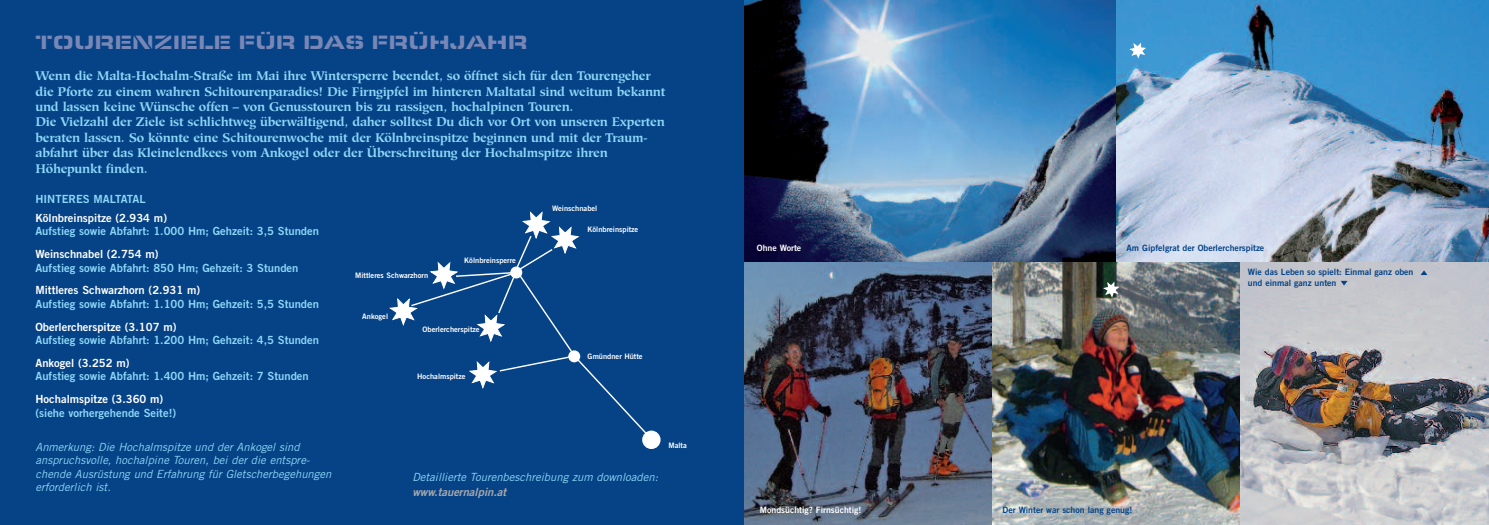
<style>
.page{position:relative;width:1489px;height:525px;background:#fff}
.page>*{position:absolute;margin:0;border:0;box-sizing:border-box;transform-origin:0 0}
.t1{font:20px "Eurostile Ste D Blac Exte";color:#7987b6}
.t2{font:700 12.5px/15.4px "Hiroshige";letter-spacing:-.02em;color:#8dd7f7}
.t3{font:11.25px "Trade Gothic Bold Two";color:#8dd7f7}
.t4{font:italic 11.25px/13.5px "Trade Gothic";color:#8dd7f7}
.t5{font:11.25px "Trade Gothic Bold Two";color:#fff}
.t6{font:italic 11.25px "Trade Gothic Bold Two";color:#a8a9ad}
.t7{font:8.75px/10.5px "Trade Gothic Bold Two";color:#054286}
.t8{font:8.75px "Trade Gothic Bold Two";color:#fff}
.t9{font:7.5px "Trade Gothic Bold Two";color:#fff}
</style>
<div class="page">
<div style="left:0;top:0;width:744px;height:524px;background:#054286"></div>
<img style="left:744px;top:0;width:372px;height:262px">
<img style="left:1116px;top:0;width:372px;height:262px">
<div style="left:643px;top:432px;width:16px;height:15px;background:#fff;border-radius:50%"></div>
<div style="left:642px;top:430px;width:18px;height:19px;border:3px solid #fff;border-radius:50%"></div>
<svg style="left:389px;top:211px;width:262px;height:228px"></svg>
<img style="left:744px;top:262px;width:248px;height:262px">
<img style="left:992px;top:262px;width:248px;height:262px">
<img style="left:1240px;top:262px;width:248px;height:262px">
<img style="left:1101px;top:280px;width:19px;height:18px">
<svg style="left:1340px;top:281px;width:7px;height:4px"></svg>
<svg style="left:1420px;top:270px;width:7px;height:5px"></svg>
<img style="left:1127px;top:41px;width:19px;height:18px">
<h1 class="t1" style="left:35px;top:30px;width:494px">TOURENZIELE FÜR DAS FRÜHJAHR</h1>
<p class="t2" style="left:35px;top:70px;width:631px">Wenn die Malta-Hochalm-Straße im Mai ihre Wintersperre beendet, so öffnet sich für den Tourengeher die Pforte zu einem wahren Schitourenparadies! Die Firngipfel im hinteren Maltatal sind weitum bekannt und lassen keine Wünsche offen – von Genusstouren bis zu rassigen, hochalpinen Touren.<br>Die Vielzahl der Ziele ist schlichtweg überwältigend, daher solltest Du dich vor Ort von unseren Experten beraten lassen. So könnte eine Schitourenwoche mit der Kölnbreinspitze beginnen und mit der Traum&shy;abfahrt über das Kleinelendkees vom Ankogel oder der Überschreitung der Hochalmspitze ihren Höhepunkt finden.</p>
<p class="t3" style="left:35px;top:194px;width:112px">HINTERES MALTATAL</p>
<p class="t5" style="left:35px;top:213px;width:133px">Kölnbreinspitze (2.934 m)</p>
<p class="t3" style="left:35px;top:227px;width:285px">Aufstieg sowie Abfahrt: 1.000 Hm; Gehzeit: 3,5 Stunden</p>
<p class="t5" style="left:35px;top:250px;width:125px">Weinschnabel (2.754 m)</p>
<p class="t3" style="left:35px;top:263px;width:264px">Aufstieg sowie Abfahrt: 850 Hm; Gehzeit: 3 Stunden</p>
<p class="t5" style="left:35px;top:286px;width:166px">Mittleres Schwarzhorn (2.931 m)</p>
<p class="t3" style="left:35px;top:299px;width:285px">Aufstieg sowie Abfahrt: 1.100 Hm; Gehzeit: 5,5 Stunden</p>
<p class="t5" style="left:35px;top:322px;width:142px">Oberlercherspitze (3.107 m)</p>
<p class="t3" style="left:35px;top:336px;width:285px">Aufstieg sowie Abfahrt: 1.200 Hm; Gehzeit: 4,5 Stunden</p>
<p class="t5" style="left:35px;top:358px;width:96px">Ankogel (3.252 m)</p>
<p class="t3" style="left:35px;top:372px;width:275px">Aufstieg sowie Abfahrt: 1.400 Hm; Gehzeit: 7 Stunden</p>
<p class="t5" style="left:35px;top:395px;width:129px">Hochalmspitze (3.360 m)</p>
<p class="t3" style="left:35px;top:408px;width:142px">(siehe vorhergehende Seite!)</p>
<p class="t4" style="left:35px;top:441px;width:297px">Anmerkung: Die Hochalmspitze und der Ankogel sind anspruchsvolle, hochalpine Touren, bei der die entspre&shy;chende Ausrüstung und Erfahrung für Gletscherbegehungen erforderlich ist.</p>
<p class="t9" style="left:552px;top:206px;width:47px">Weinschnabel</p>
<p class="t9" style="left:587px;top:227px;width:52px">Kölnbreinspitze</p>
<p class="t9" style="left:464px;top:258px;width:53px">Kölnbreinsperre</p>
<p class="t9" style="left:355px;top:272px;width:74px">Mittleres Schwarzhorn</p>
<p class="t9" style="left:362px;top:313px;width:27px">Ankogel</p>
<p class="t9" style="left:422px;top:327px;width:59px">Oberlercherspitze</p>
<p class="t9" style="left:587px;top:353px;width:57px">Gmündner Hütte</p>
<p class="t9" style="left:417px;top:374px;width:50px">Hochalmspitze</p>
<p class="t9" style="left:668px;top:442px;width:20px">Malta</p>
<p class="t4" style="left:412px;top:471px;width:247px">Detaillierte Tourenbeschreibung zum downloaden:</p>
<p class="t6" style="left:412px;top:487px;width:95px">www.tauernalpin.at</p>
<p class="t8" style="left:756px;top:244px;width:46px">Ohne Worte</p>
<p class="t7" style="left:1126px;top:243px;width:139px">Am Gipfelgrat der Oberlercherspitze</p>
<p class="t7" style="left:1247px;top:267px;width:167px">Wie das Leben so spielt: Einmal ganz oben und einmal ganz unten</p>
<p class="t8" style="left:759px;top:506px;width:103px">Mondsüchtig? Firnsüchtig!</p>
<p class="t7" style="left:1002px;top:505px;width:131px">Der Winter war schon lang genug!</p>
</div>
